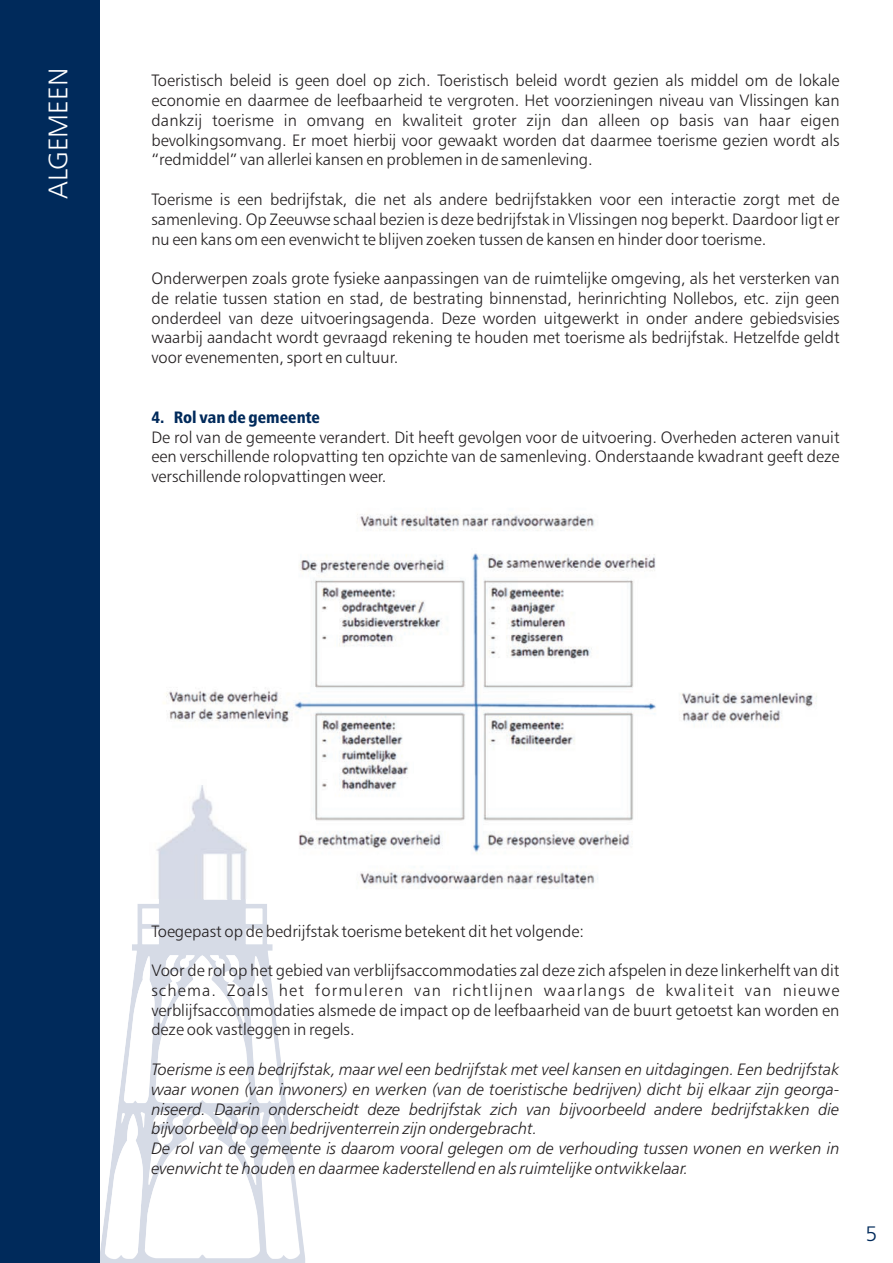
<style>
.page{position:relative;width:893px;height:1263px;background:#fff}
.page>*{position:absolute;margin:0;border:0;box-sizing:border-box;transform-origin:0 0}
.t1{font:27px "Humanist 777 BT Light B";color:#fff}
.t2{font:21px "Humanist 777 BT Light B";color:#002a5b}
.t3{font:16.5px/19.8px "Humanist 777 BT Light B";color:#231f20;text-align:justify}
.t4{font:16.5px/19.8px "Humanist 777 BT Light Italic B";color:#231f20}
.t5{font:16.5px "Humanist 777 BT Black Condensed B";color:#002a5b}
</style>
<div class="page">
<img style="left:105px;top:908px;width:194px;height:351px">
<div style="left:0;top:0;width:100px;height:1263px;background:#002a5b"></div>
<img style="left:156px;top:514px;width:661px;height:385px">
<h1 class="t1" style="left:47px;top:199px;width:133px;rotate:-90deg">ALGEMEEN</h1>
<p class="t3" style="left:151px;top:72px;width:690px">Toeristisch beleid is geen doel op zich. Toeristisch beleid wordt gezien als middel om de lokale economie en daarmee de leefbaarheid te vergroten. Het voorzieningen niveau van Vlissingen kan dankzij toerisme in omvang en kwaliteit groter zijn dan alleen op basis van haar eigen bevolkingsomvang. Er moet hierbij voor gewaakt worden dat daarmee toerisme gezien wordt als “redmiddel” van allerlei kansen en problemen in de samenleving.</p>
<p class="t3" style="left:151px;top:191px;width:690px">Toerisme is een bedrijfstak, die net als andere bedrijfstakken voor een interactie zorgt met de samenleving. Op Zeeuwse schaal bezien is deze bedrijfstak in Vlissingen nog beperkt. Daardoor ligt er nu een kans om een evenwicht te blijven zoeken tussen de kansen en hinder door toerisme.</p>
<p class="t3" style="left:151px;top:270px;width:690px">Onderwerpen zoals grote fysieke aanpassingen van de ruimtelijke omgeving, als het versterken van de relatie tussen station en stad, de bestrating binnenstad, herinrichting Nollebos, etc. zijn geen onderdeel van deze uitvoeringsagenda. Deze worden uitgewerkt in onder andere gebiedsvisies waarbij aandacht wordt gevraagd rekening te houden met toerisme als bedrijfstak. Hetzelfde geldt voor evenementen, sport en cultuur.</p>
<h3 class="t5" style="left:151px;top:410px;width:170px">4. Rol van de gemeente</h3>
<p class="t3" style="left:151px;top:428px;width:690px">De rol van de gemeente verandert. Dit heeft gevolgen voor de uitvoering. Overheden acteren vanuit een verschillende rolopvatting ten opzichte van de samenleving. Onderstaande kwadrant geeft deze verschillende rolopvattingen weer.</p>
<p class="t3" style="left:151px;top:922px;width:434px">Toegepast op de bedrijfstak toerisme betekent dit het volgende:</p>
<p class="t3" style="left:151px;top:962px;width:690px">Voor de rol op het gebied van verblijfsaccommodaties zal deze zich afspelen in deze linkerhelft van dit schema. Zoals het formuleren van richtlijnen waarlangs de kwaliteit van nieuwe verblijfsaccommodaties alsmede de impact op de leefbaarheid van de buurt getoetst kan worden en deze ook vastleggen in regels.</p>
<p class="t4" style="left:151px;top:1061px;width:690px">Toerisme is een bedrijfstak, maar wel een bedrijfstak met veel kansen en uitdagingen. Een bedrijfstak waar wonen (van inwoners) en werken (van de toeristische bedrijven) dicht bij elkaar zijn georga&shy;niseerd. Daarin onderscheidt deze bedrijfstak zich van bijvoorbeeld andere bedrijfstakken die bijvoorbeeld op een bedrijventerrein zijn ondergebracht.<br>De rol van de gemeente is daarom vooral gelegen om de verhouding tussen wonen en werken in evenwicht te houden en daarmee kaderstellend en als ruimtelijke ontwikkelaar.</p>
<p class="t2" style="left:865px;top:1225px;width:13px">5</p>
</div>
